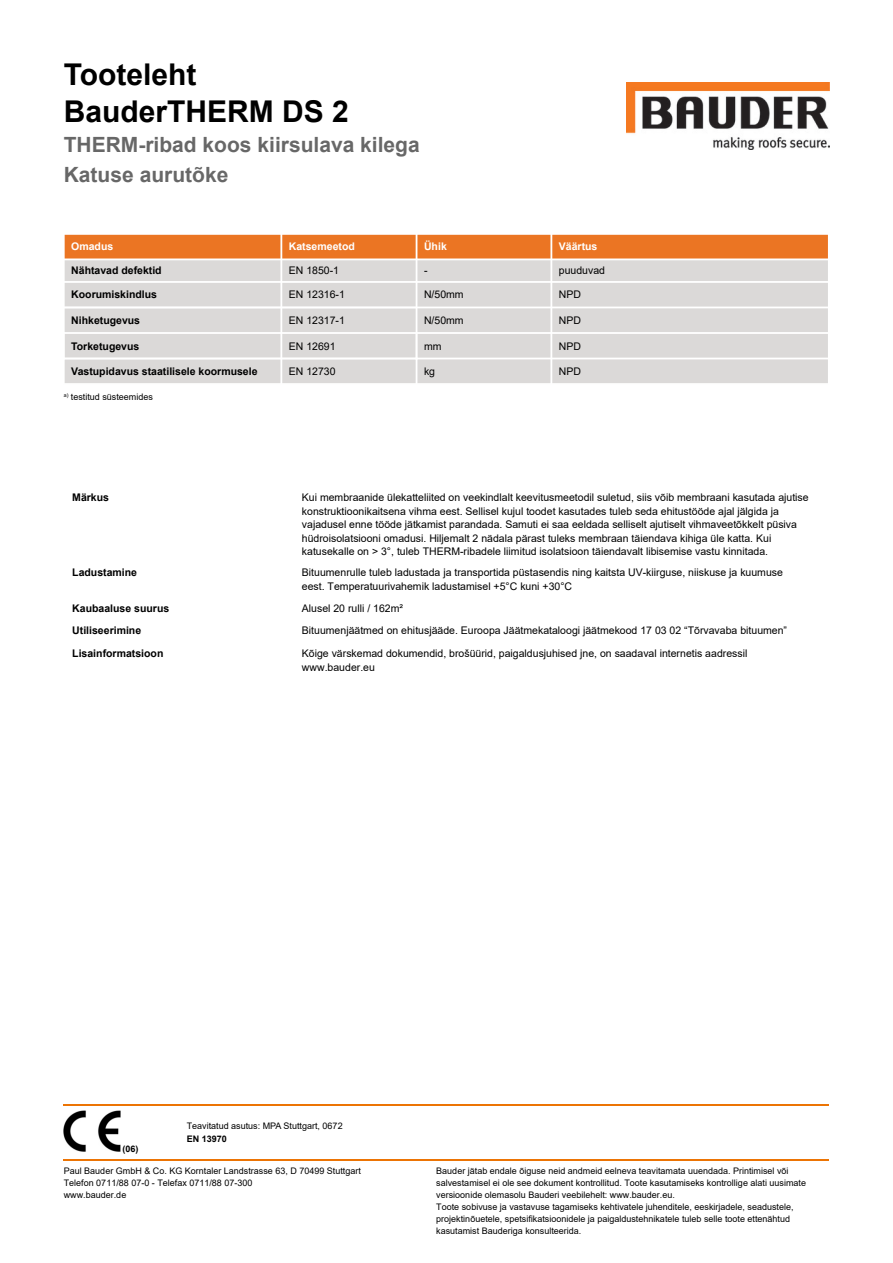
<style>
.page{position:relative;width:893px;height:1263px;background:#fff}
.page>*{position:absolute;margin:0;border:0;box-sizing:border-box;transform-origin:0 0}
.t1{font:700 30px "Arial";color:#000}
.t2{font:700 21px "Arial";color:rgb(0 0 0/.6)}
.t3{font:10.5px "Arial";color:#000}
.t4{font:700 10.5px "Arial";color:#000}
.t5{font:700 10.5px "Arial";color:#fff}
.t6{font:9px "Arial";color:#000}
.t7{font:700 9px "Arial";color:#000}
.t8{font:5.25px "Arial";color:#000}
</style>
<div class="page">
<img style="left:627px;top:83px;width:202px;height:67px">
<hr style="left:64px;top:1105px;width:765px;height:1px;background:#ec7404">
<hr style="left:64px;top:1159px;width:765px;height:1px;background:#ec7404">
<img style="left:64px;top:1110px;width:56px;height:42px">
<div style="left:64px;top:234px;width:765px;height:25px;background:#eb7523"></div>
<div style="left:65px;top:260px;width:763px;height:123px;background:#dbd9d8"></div>
<hr style="left:63px;top:233px;width:2px;height:101px;background:#fff">
<hr style="left:828px;top:233px;width:2px;height:152px;background:#fff">
<hr style="left:280px;top:234px;width:2px;height:150px;background:#fff">
<hr style="left:416px;top:234px;width:1px;height:99px;background:#fff">
<hr style="left:550px;top:234px;width:2px;height:150px;background:#fff">
<svg style="left:416px;top:360px;width:1px;height:23px"></svg>
<hr style="left:415px;top:333px;width:3px;height:27px;background:#fff">
<hr style="left:64px;top:233px;width:765px;height:2px;background:#fff">
<hr style="left:64px;top:258px;width:765px;height:2px;background:#fff">
<hr style="left:64px;top:281px;width:765px;height:2px;background:#fff">
<hr style="left:417px;top:307px;width:412px;height:1px;background:#fff">
<hr style="left:64px;top:332px;width:765px;height:2px;background:#fff">
<hr style="left:417px;top:358px;width:412px;height:1px;background:#fff">
<hr style="left:64px;top:306px;width:353px;height:3px;background:#fff">
<hr style="left:64px;top:357px;width:353px;height:3px;background:#fff">
<p class="t1" style="left:64px;top:63px;width:134px">Tooteleht</p>
<p class="t1" style="left:64px;top:100px;width:287px">BauderTHERM DS 2</p>
<p class="t2" style="left:64px;top:137px;width:357px">THERM-ribad koos kiirsulava kilega</p>
<p class="t2" style="left:64px;top:167px;width:166px">Katuse aurutõke</p>
<p class="t5" style="left:71px;top:243px;width:44px">Omadus</p>
<p class="t5" style="left:289px;top:243px;width:68px">Katsemeetod</p>
<p class="t5" style="left:424px;top:243px;width:24px">Ühik</p>
<p class="t5" style="left:559px;top:243px;width:40px">Väärtus</p>
<p class="t4" style="left:71px;top:267px;width:92px">Nähtavad defektid</p>
<p class="t3" style="left:289px;top:267px;width:52px">EN 1850-1</p>
<p class="t3" style="left:424px;top:267px;width:5px">-</p>
<p class="t3" style="left:559px;top:267px;width:48px">puuduvad</p>
<p class="t4" style="left:71px;top:291px;width:87px">Koorumiskindlus</p>
<p class="t3" style="left:289px;top:291px;width:58px">EN 12316-1</p>
<p class="t3" style="left:424px;top:291px;width:41px">N/50mm</p>
<p class="t3" style="left:559px;top:291px;width:24px">NPD</p>
<p class="t4" style="left:71px;top:316px;width:70px">Nihketugevus</p>
<p class="t3" style="left:289px;top:316px;width:58px">EN 12317-1</p>
<p class="t3" style="left:424px;top:316px;width:41px">N/50mm</p>
<p class="t3" style="left:559px;top:316px;width:24px">NPD</p>
<p class="t4" style="left:71px;top:342px;width:70px">Torketugevus</p>
<p class="t3" style="left:289px;top:342px;width:48px">EN 12691</p>
<p class="t3" style="left:424px;top:342px;width:19px">mm</p>
<p class="t3" style="left:559px;top:342px;width:24px">NPD</p>
<p class="t4" style="left:71px;top:367px;width:188px">Vastupidavus staatilisele koormusele</p>
<p class="t3" style="left:289px;top:367px;width:48px">EN 12730</p>
<p class="t3" style="left:424px;top:367px;width:13px">kg</p>
<p class="t3" style="left:559px;top:367px;width:24px">NPD</p>
<p class="t8" style="left:64px;top:393px;width:6px">a)</p>
<p class="t6" style="left:71px;top:393px;width:83px">testitud süsteemides</p>
<p class="t4" style="left:72px;top:494px;width:38px">Märkus</p>
<p class="t3" style="left:302px;top:494px;width:508px">Kui membraanide ülekatteliited on veekindlalt keevitusmeetodil suletud, siis võib membraani kasutada ajutise</p>
<p class="t3" style="left:302px;top:507px;width:478px">konstruktioonikaitsena vihma eest. Sellisel kujul toodet kasutades tuleb seda ehitustööde ajal jälgida ja</p>
<p class="t3" style="left:302px;top:521px;width:497px">vajadusel enne tööde jätkamist parandada. Samuti ei saa eeldada selliselt ajutiselt vihmaveetõkkelt püsiva</p>
<p class="t3" style="left:302px;top:534px;width:471px">hüdroisolatsiooni omadusi. Hiljemalt 2 nädala pärast tuleks membraan täiendava kihiga üle katta. Kui</p>
<p class="t3" style="left:302px;top:548px;width:468px">katusekalle on &gt; 3°, tuleb THERM-ribadele liimitud isolatsioon täiendavalt libisemise vastu kinnitada.</p>
<p class="t4" style="left:72px;top:569px;width:66px">Ladustamine</p>
<p class="t3" style="left:302px;top:569px;width:483px">Bituumenrulle tuleb ladustada ja transportida püstasendis ning kaitsta UV-kiirguse, niiskuse ja kuumuse</p>
<p class="t3" style="left:302px;top:582px;width:272px">eest. Temperatuurivahemik ladustamisel +5°C kuni +30°C</p>
<p class="t4" style="left:72px;top:605px;width:99px">Kaubaaluse suurus</p>
<p class="t3" style="left:302px;top:604px;width:103px">Alusel 20 rulli / 162m²</p>
<p class="t4" style="left:72px;top:627px;width:70px">Utiliseerimine</p>
<p class="t3" style="left:302px;top:626px;width:487px">Bituumenjäätmed on ehitusjääde. Euroopa Jäätmekataloogi jäätmekood 17 03 02 “Tõrvavaba bituumen”</p>
<p class="t4" style="left:72px;top:649px;width:93px">Lisainformatsioon</p>
<p class="t3" style="left:302px;top:649px;width:447px">Kõige värskemad dokumendid, brošüürid, paigaldusjuhised jne, on saadaval internetis aadressil</p>
<p class="t3" style="left:302px;top:663px;width:75px">www.bauder.eu</p>
<p class="t6" style="left:187px;top:1123px;width:157px">Teavitatud asutus: MPA Stuttgart, 0672</p>
<p class="t7" style="left:187px;top:1135px;width:42px">EN 13970</p>
<p class="t6" style="left:64px;top:1167px;width:299px">Paul Bauder GmbH &amp; Co. KG Korntaler Landstrasse 63, D 70499 Stuttgart</p>
<p class="t6" style="left:64px;top:1179px;width:190px">Telefon 0711/88 07-0 - Telefax 0711/88 07-300</p>
<p class="t6" style="left:64px;top:1191px;width:64px">www.bauder.de</p>
<p class="t7" style="left:123px;top:1145px;width:18px">(06)</p>
<p class="t6" style="left:436px;top:1167px;width:354px">Bauder jätab endale õiguse neid andmeid eelneva teavitamata uuendada. Printimisel või</p>
<p class="t6" style="left:436px;top:1179px;width:371px">salvestamisel ei ole see dokument kontrollitud. Toote kasutamiseks kontrollige alati uusimate</p>
<p class="t6" style="left:436px;top:1191px;width:240px">versioonide olemasolu Bauderi veebilehelt: www.bauder.eu.</p>
<p class="t6" style="left:436px;top:1203px;width:359px">Toote sobivuse ja vastavuse tagamiseks kehtivatele juhenditele, eeskirjadele, seadustele,</p>
<p class="t6" style="left:436px;top:1215px;width:355px">projektinõuetele, spetsifikatsioonidele ja paigaldustehnikatele tuleb selle toote ettenähtud</p>
<p class="t6" style="left:436px;top:1227px;width:147px">kasutamist Bauderiga konsulteerida.</p>
</div>
